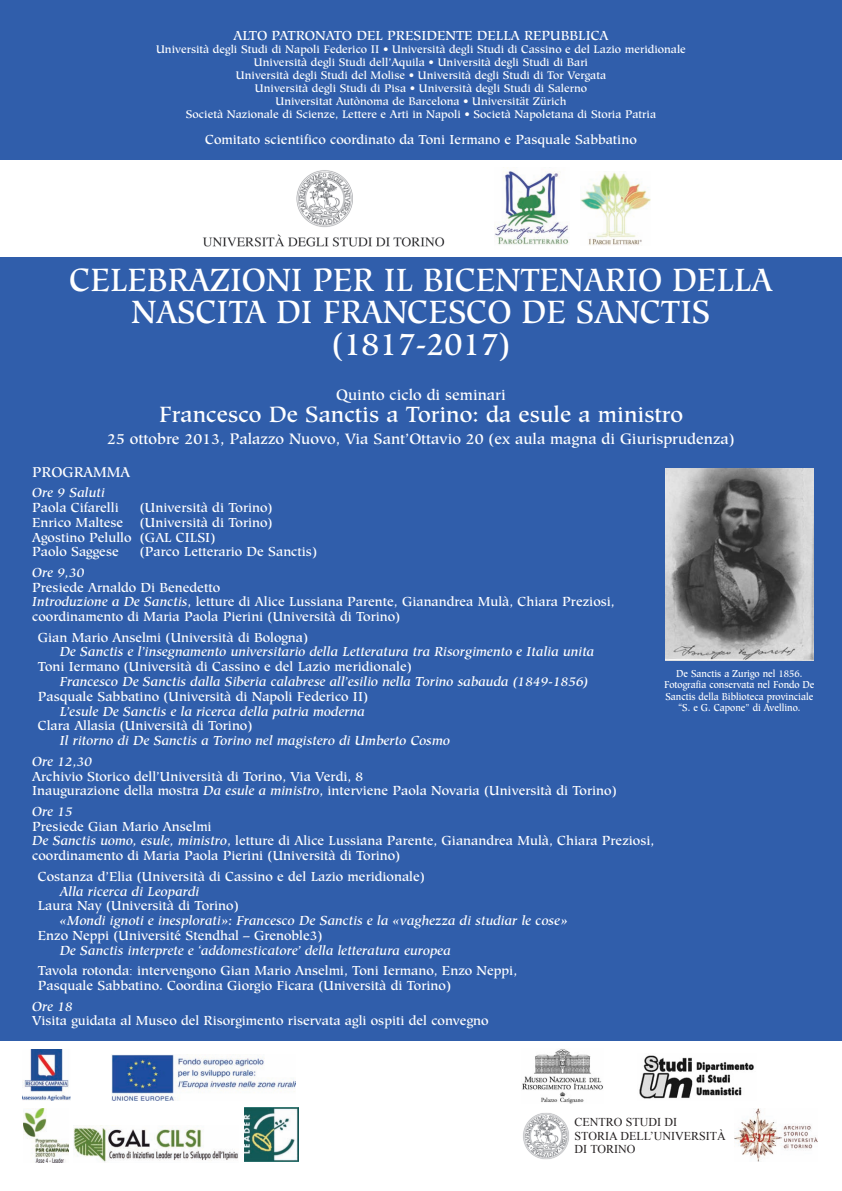
<style>
.page{position:relative;width:842px;height:1191px;background:#305eab}
.page>*{position:absolute;margin:0;border:0;box-sizing:border-box;transform-origin:0 0}
.t1{font:500 32px/32px "Hiroshige";color:#fff;text-align:center;scale:.95 1}
.t2{font:500 22px "Hiroshige";color:#fff}
.t3{font:500 15px "Hiroshige";color:#fff}
.t4{font:500 14px "Hiroshige";color:#fff}
.t5{font:500 13px/14.8px "Hiroshige";color:#fff}
.t6{font:italic 500 13px/20.5px "Hiroshige";color:#fff}
.t7{font:12px/13.5px "Times New Roman";color:#231f20}
.t8{font:500 11px/13px "Hiroshige";color:#fff;text-align:center}
.t9{font:500 10px/11.5px "Hiroshige";color:#fff;text-align:center;scale:.9 1}
.s1{font-style:italic}
.s2{font-family:"Times New Roman";font-weight:400}
</style>
<div class="page">
<div style="left:0;top:1041px;width:842px;height:150px;background:#fff"></div>
<div style="left:0;top:161px;width:842px;height:96px;background:#fff"></div>
<img style="left:202px;top:170px;width:243px;height:77px">
<svg style="left:244px;top:1107px;width:55px;height:55px"></svg>
<img style="left:244px;top:1107px;width:54px;height:54px">
<svg style="left:23px;top:1122px;width:46px;height:31px"></svg>
<img style="left:24px;top:1108px;width:44px;height:54px">
<img style="left:23px;top:1049px;width:47px;height:51px">
<img style="left:522px;top:1049px;width:81px;height:54px">
<img style="left:111px;top:1054px;width:185px;height:46px">
<img style="left:734px;top:1108px;width:83px;height:53px">
<img style="left:639px;top:1055px;width:115px;height:44px">
<img style="left:665px;top:468px;width:149px;height:192px">
<img style="left:580px;top:171px;width:70px;height:75px">
<img style="left:495px;top:167px;width:74px;height:78px">
<img style="left:73px;top:1125px;width:165px;height:37px">
<img style="left:523px;top:1113px;width:46px;height:47px">
<p class="t5" style="left:233px;top:30px;width:377px">ALTO PATRONATO DEL PRESIDENTE DELLA REPUBBLICA</p>
<p class="t8" style="left:156px;top:44px;width:531px">Università degli Studi di Napoli Federico II • Università degli Studi di Cassino e del Lazio meridionale Università degli Studi dell’Aquila • Università degli Studi di Bari<br>Università degli Studi del Molise • Università degli Studi di Tor Vergata<br>Università degli Studi di Pisa • Università degli Studi di Salerno<br>Universitat Autònoma de Barcelona • Universität Zürich<br>Società Nazionale di Scienze, Lettere e Arti in Napoli • Società Napoletana di Storia Patria</p>
<p class="t5" style="left:205px;top:134px;width:433px">Comitato scientifico coordinato da Toni Iermano e Pasquale Sabbatino</p>
<h1 class="t1" style="left:70px;top:267px;width:741px">CELEBRAZIONI PER IL BICENTENARIO DELLA<br>NASCITA DI FRANCESCO DE SANCTIS (1817-2017)</h1>
<p class="t3" style="left:336px;top:389px;width:171px">Quinto ciclo di seminari</p>
<h2 class="t2" style="left:159px;top:405px;width:526px">Francesco De Sanctis a Torino: da esule a ministro</h2>
<p class="t3" style="left:107px;top:433px;width:629px">25 ottobre 2013, Palazzo Nuovo, Via Sant’Ottavio 20 (ex aula magna di Giurisprudenza)</p>
<p class="t4" style="left:32px;top:466px;width:99px">PROGRAMMA</p>
<p class="t6" style="left:32px;top:483px;width:74px">Ore 9 Saluti</p>
<p class="t5" style="left:32px;top:501px;width:88px">Paola Cifarelli</p>
<p class="t5" style="left:140px;top:501px;width:134px">(Università di Torino)</p>
<p class="t5" style="left:32px;top:516px;width:93px">Enrico Maltese</p>
<p class="t5" style="left:32px;top:516px;width:242px;text-indent:108px">(Università di Torino)<br>Agostino Pelullo (GAL CILSI)<br>Paolo Saggese</p>
<p class="t5" style="left:140px;top:545px;width:179px">(Parco Letterario De Sanctis)</p>
<p class="t6" style="left:32px;top:563px;width:54px">Ore 9,30</p>
<p class="t5" style="left:32px;top:581px;width:584px">Presiede Arnaldo Di Benedetto<br><span class="s1">Introduzione a De Sanctis</span>, letture di Alice Lussiana Parente, Gianandrea Mulà, Chiara Preziosi, coordinamento di Maria Paola Pierini (Università di Torino)</p>
<p class="t5" style="left:38px;top:631px;width:272px">Gian Mario Anselmi (Università di Bologna)</p>
<p class="t6" style="left:60px;top:643px;width:536px">De Sanctis e l’insegnamento universitario della Letteratura tra Risorgimento e Italia unita</p>
<p class="t5" style="left:38px;top:660px;width:376px">Toni Iermano (Università di Cassino e del Lazio meridionale)</p>
<p class="t6" style="left:60px;top:672px;width:530px">Francesco De Sanctis dalla Siberia calabrese all’esilio nella Torino sabauda (1849-1856)</p>
<p class="t5" style="left:38px;top:690px;width:332px">Pasquale Sabbatino (Università di Napoli Federico II)</p>
<p class="t6" style="left:60px;top:702px;width:307px">L’esule De Sanctis e la ricerca della patria moderna</p>
<p class="t5" style="left:38px;top:720px;width:216px">Clara Allasia (Università di Torino)</p>
<p class="t6" style="left:32px;top:732px;width:419px;text-indent:27px">Il ritorno di De Sanctis a Torino nel magistero di Umberto Cosmo<br>Ore 12,30</p>
<p class="t5" style="left:32px;top:770px;width:586px">Archivio Storico dell’Università di Torino, Via Verdi, 8<br>Inaugurazione della mostra <span class="s1">Da esule a ministro</span>, interviene Paola Novaria (Università di Torino)</p>
<p class="t6" style="left:32px;top:802px;width:42px">Ore 15</p>
<p class="t5" style="left:32px;top:820px;width:624px">Presiede Gian Mario Anselmi<br><span class="s1">De Sanctis uomo, esule, ministro</span>, letture di Alice Lussiana Parente, Gianandrea Mulà, Chiara Preziosi, coordinamento di Maria Paola Pierini (Università di Torino)</p>
<p class="t5" style="left:38px;top:870px;width:389px">Costanza d’Elia (Università di Cassino e del Lazio meridionale)</p>
<p class="t6" style="left:60px;top:882px;width:141px">Alla ricerca di Leopardi</p>
<p class="t5" style="left:38px;top:899px;width:202px">Laura Nay (Università di Torino)</p>
<p class="t6" style="left:60px;top:911px;width:509px">«Mondi ignoti e inesplorati»: Francesco De Sanctis e la «vaghezza di studiar le cose»</p>
<p class="t5" style="left:38px;top:929px;width:286px">Enzo Neppi (Université Stendhal – Grenoble3)</p>
<p class="t5" style="left:38px;top:941px;width:481px;line-height:20.5px;text-indent:22px"><span class="s1">De Sanctis interprete e ‘addomesticatore’ della letteratura europea<br></span>Tavola rotonda<span class="s2">:</span> intervengono Gian Mario Anselmi, Toni Iermano, Enzo Neppi,</p>
<p class="t5" style="left:38px;top:979px;width:415px">Pasquale Sabbatino. Coordina Giorgio Ficara (Università di Torino)</p>
<p class="t6" style="left:32px;top:997px;width:42px">Ore 18</p>
<p class="t5" style="left:32px;top:1014px;width:458px">Visita guidata al Museo del Risorgimento riservata agli ospiti del convegno</p>
<p class="t9" style="left:664px;top:668px;width:169px">De Sanctis a Zurigo nel 1856.<br>Fotografia conservata nel Fondo De<br>Sanctis della Biblioteca provinciale “S. e G. Capone” di Avellino.</p>
<p class="t7" style="left:575px;top:1115px;width:153px">CENTRO STUDI DI<br>STORIA DELL’UNIVERSITÀ<br>DI TORINO</p>
</div>
